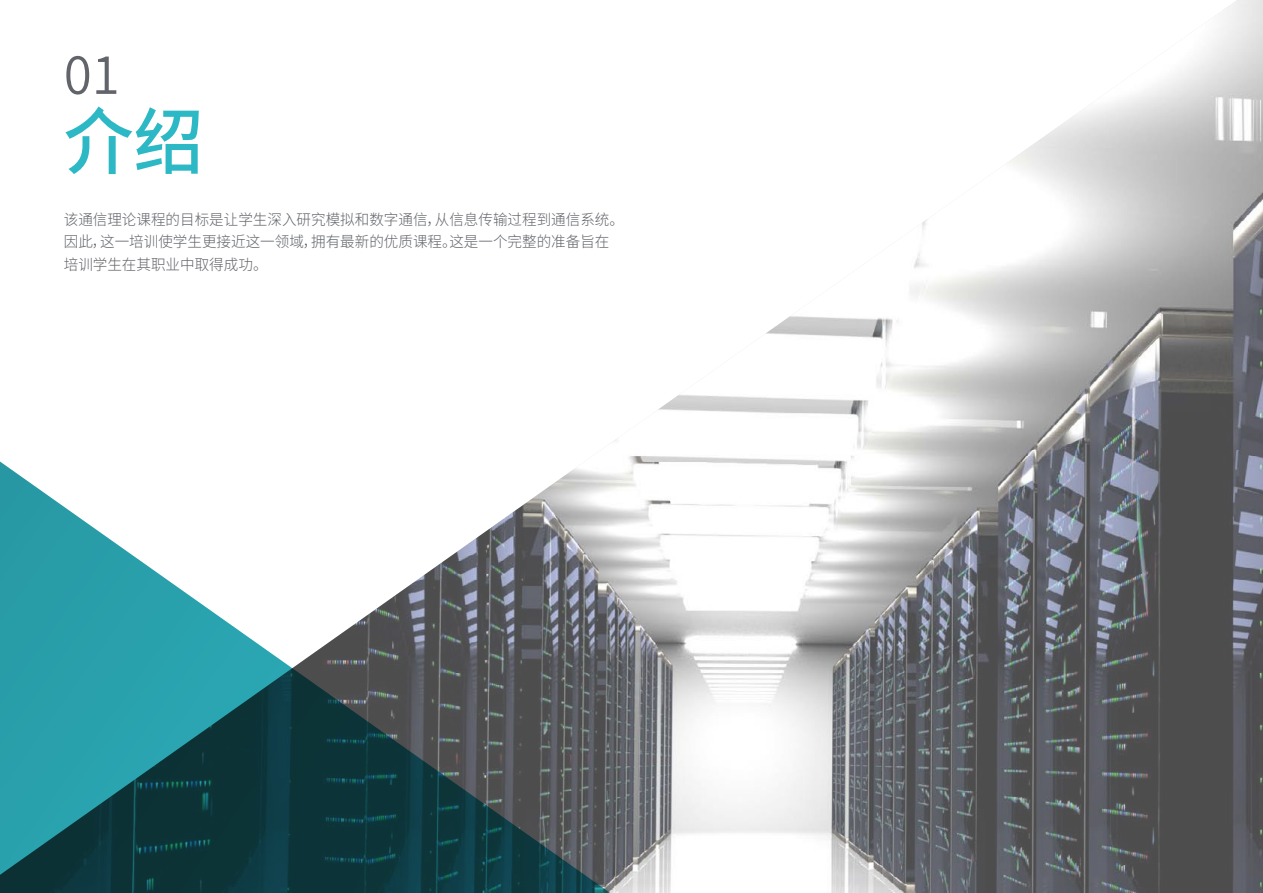
<style>
.page{position:relative;width:1263px;height:893px;background:#fff}
.page>*{position:absolute;margin:0;border:0;box-sizing:border-box;transform-origin:0 0}
.t1{font:500 72px "Source Han Sans CN";color:#2db8c5}
.t2{font:52.5px "Source Han Sans CN";color:#61646a}
.t3{font:300 15px/22.5px "Source Han Sans CN";color:#61646a}
</style>
<div class="page">
<img style="left:613px;top:0;width:650px;height:893px">
<svg style="left:0;top:446px;width:640px;height:447px"></svg>
<h2 class="t2" style="left:64px;top:45px;width:57px">01</h2>
<h1 class="t1" style="left:64px;top:101px;width:141px">介绍</h1>
<p class="t3" style="left:64px;top:208px;width:562px">该通信理论课程的目标是让学生深入研究模拟和数字通信，从信息传输过程到通信系统。因此，这一培训使学生更接近这一领域，拥有最新的优质课程。这是一个完整的准备旨在培训学生在其职业中取得成功。</p>
</div>
